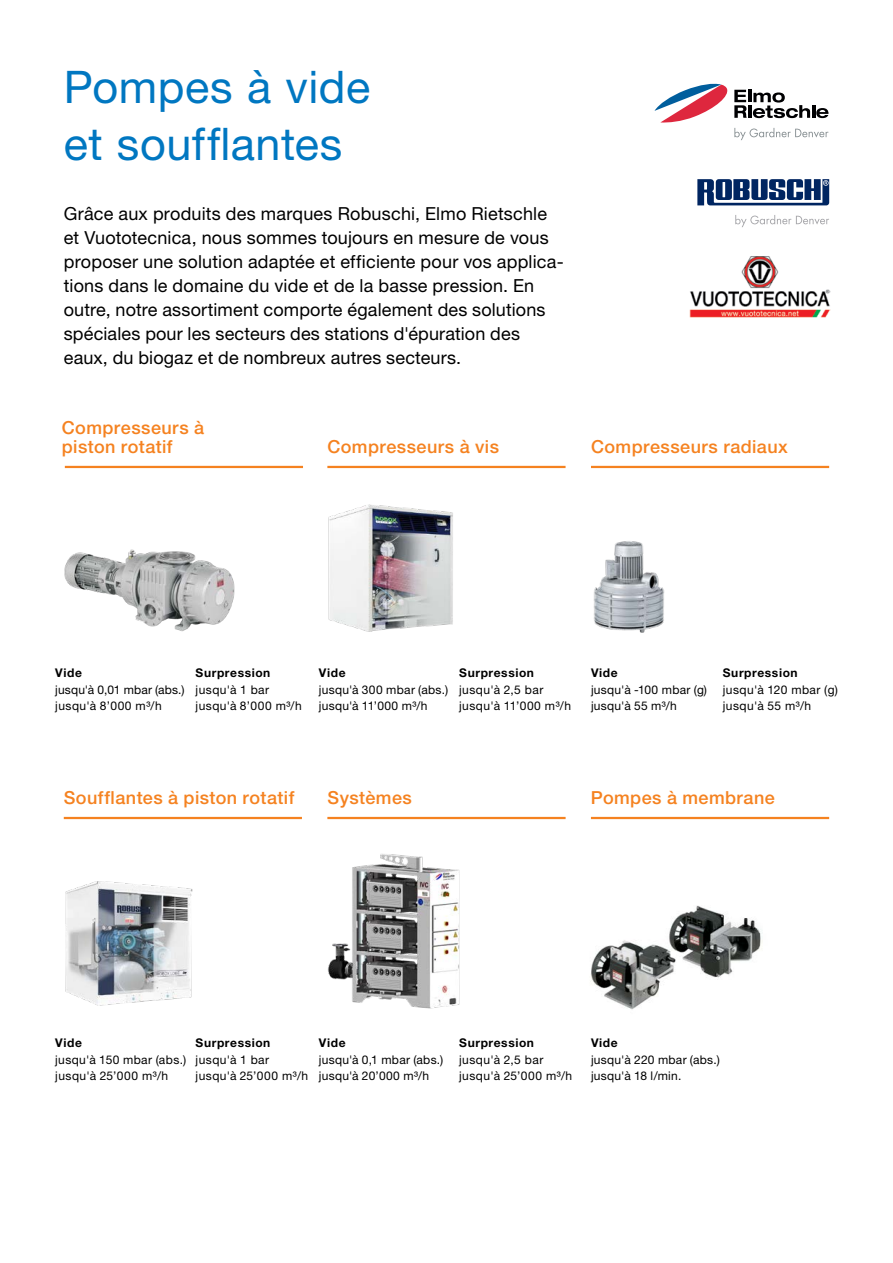
<style>
.page{position:relative;width:893px;height:1263px;background:#fff}
.page>*{position:absolute;margin:0;border:0;box-sizing:border-box;transform-origin:0 0}
.t1{font:45px/57px "Helvetica Neue LT Pro";letter-spacing:.01em;color:#0077c1}
.t2{font:18px/24px "Helvetica Neue LT Pro";letter-spacing:.01em;color:#000}
.t3{font:500 18px/19.5px "Helvetica Neue LT Pro";letter-spacing:.025em;color:#f58220}
.t4{font:12px/16.5px "Helvetica Neue LT Pro";letter-spacing:.035em;color:#000}
.t5{font:700 12px "Helvetica Neue LT Pro";letter-spacing:.05em;color:#000}
.t6{font:12px/16.5px "Helvetica Neue LT Pro";letter-spacing:.015em;color:#000}
</style>
<div class="page">
<svg style="left:654px;top:83px;width:174px;height:57px"></svg>
<svg style="left:697px;top:179px;width:132px;height:26px"></svg>
<svg style="left:735px;top:215px;width:94px;height:12px"></svg>
<img style="left:328px;top:504px;width:125px;height:128px">
<img style="left:64px;top:549px;width:171px;height:83px">
<img style="left:593px;top:541px;width:72px;height:92px">
<img style="left:65px;top:881px;width:128px;height:125px">
<img style="left:327px;top:854px;width:133px;height:154px">
<hr style="left:65px;top:466px;width:238px;height:2px;background:#f58220">
<hr style="left:327px;top:466px;width:239px;height:2px;background:#f58220">
<hr style="left:591px;top:466px;width:238px;height:2px;background:#f58220">
<img style="left:690px;top:256px;width:140px;height:62px">
<img style="left:590px;top:905px;width:171px;height:105px">
<hr style="left:64px;top:817px;width:238px;height:2px;background:#f58220">
<hr style="left:327px;top:817px;width:239px;height:2px;background:#f58220">
<hr style="left:591px;top:817px;width:238px;height:2px;background:#f58220">
<h1 class="t1" style="left:64px;top:58px;width:308px">Pompes à vide et soufflantes</h1>
<p class="t2" style="left:64px;top:201px;width:501px">Grâce aux produits des marques Robuschi, Elmo Rietschle et Vuototecnica, nous sommes toujours en mesure de vous proposer une solution adaptée et efficiente pour vos applica&shy;tions dans le domaine du vide et de la basse pression. En outre, notre assortiment comporte également des solutions spéciales pour les secteurs des stations d'épuration des eaux, du biogaz et de nombreux autres secteurs.</p>
<p class="t3" style="left:62px;top:418px;width:144px">Compresseurs à piston rotatif</p>
<p class="t3" style="left:327px;top:437px;width:173px">Compresseurs à vis</p>
<p class="t3" style="left:591px;top:437px;width:198px">Compresseurs radiaux</p>
<p class="t5" style="left:55px;top:666px;width:28px">Vide</p>
<p class="t6" style="left:55px;top:681px;width:131px">jusqu'à 0,01 mbar (abs.) jusqu'à 8’000 m³/h</p>
<p class="t5" style="left:196px;top:666px;width:76px">Surpression</p>
<p class="t4" style="left:196px;top:681px;width:108px">jusqu'à 1 bar jusqu'à 8’000 m³/h</p>
<p class="t5" style="left:319px;top:666px;width:28px">Vide</p>
<p class="t4" style="left:319px;top:681px;width:131px">jusqu'à 300 mbar (abs.) jusqu'à 11’000 m³/h</p>
<p class="t5" style="left:459px;top:666px;width:76px">Surpression</p>
<p class="t4" style="left:459px;top:681px;width:113px">jusqu'à 2,5 bar jusqu'à 11’000 m³/h</p>
<p class="t5" style="left:591px;top:666px;width:28px">Vide</p>
<p class="t4" style="left:591px;top:681px;width:118px">jusqu'à -100 mbar (g) jusqu'à 55 m³/h</p>
<p class="t5" style="left:723px;top:666px;width:76px">Surpression</p>
<p class="t4" style="left:723px;top:681px;width:117px">jusqu'à 120 mbar (g) jusqu'à 55 m³/h</p>
<p class="t3" style="left:64px;top:788px;width:232px">Soufflantes à piston rotatif</p>
<p class="t3" style="left:327px;top:788px;width:86px">Systèmes</p>
<p class="t3" style="left:591px;top:788px;width:185px">Pompes à membrane</p>
<p class="t5" style="left:55px;top:1035px;width:28px">Vide</p>
<p class="t4" style="left:55px;top:1051px;width:132px">jusqu'à 150 mbar (abs.) jusqu'à 25’000 m³/h</p>
<p class="t5" style="left:196px;top:1035px;width:76px">Surpression</p>
<p class="t4" style="left:196px;top:1051px;width:114px">jusqu'à 1 bar jusqu'à 25’000 m³/h</p>
<p class="t5" style="left:319px;top:1035px;width:28px">Vide</p>
<p class="t4" style="left:319px;top:1051px;width:126px">jusqu'à 0,1 mbar (abs.) jusqu'à 20’000 m³/h</p>
<p class="t5" style="left:459px;top:1035px;width:76px">Surpression</p>
<p class="t4" style="left:459px;top:1051px;width:115px">jusqu'à 2,5 bar jusqu'à 25’000 m³/h</p>
<p class="t5" style="left:591px;top:1035px;width:28px">Vide</p>
<p class="t4" style="left:591px;top:1051px;width:130px">jusqu'à 220 mbar (abs.) jusqu'à 18 l/min.</p>
</div>
